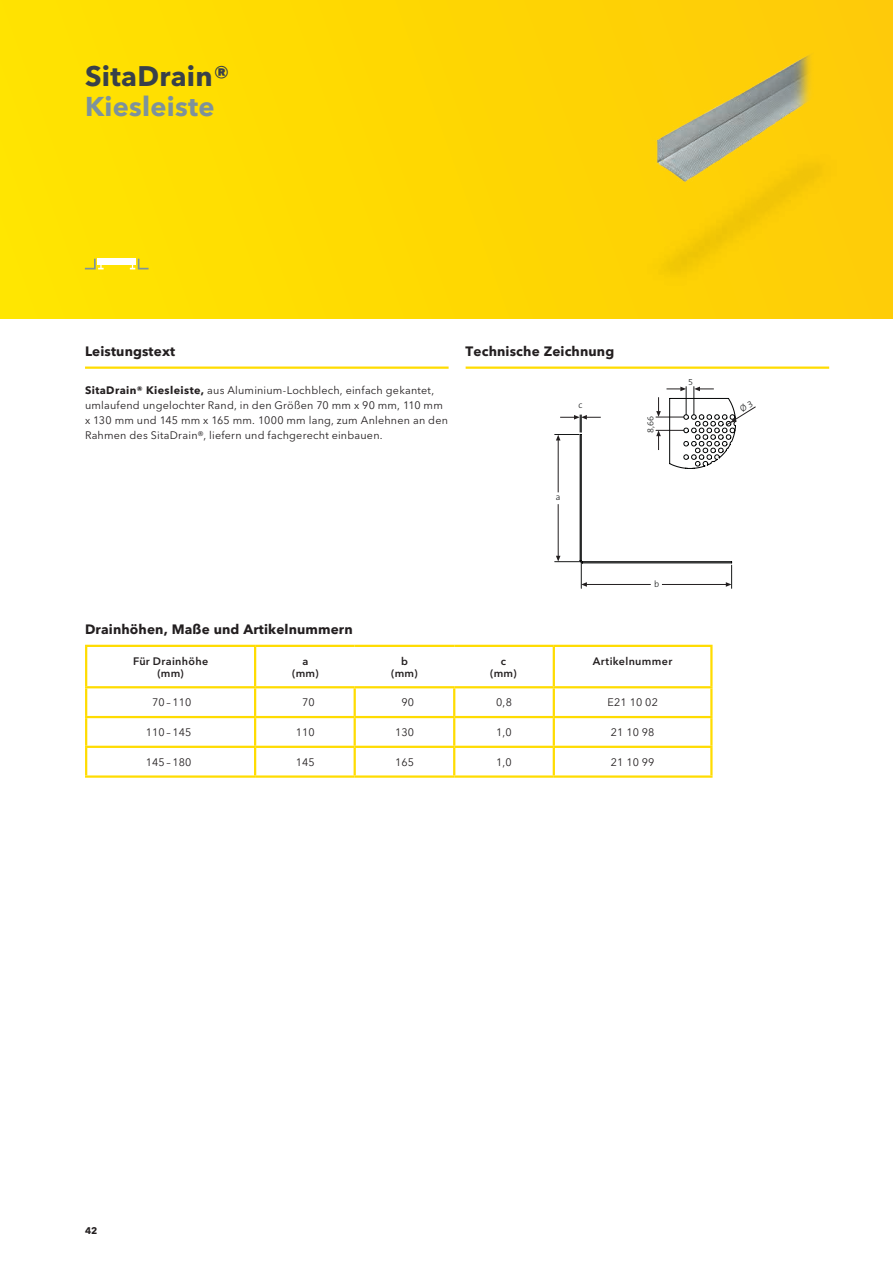
<style>
.page{position:relative;width:893px;height:1263px;background:#fff}
.page>*{position:absolute;margin:0;border:0;box-sizing:border-box;transform-origin:0 0}
.t1{font:700 28.05px "Avenir Next W1 G";letter-spacing:.01em;color:#38404a}
.t2{font:700 27px "Avenir Next W1 G";letter-spacing:.01em;color:#7d929c}
.t3{font:700 13.5px "Avenir Next W1 G";letter-spacing:.01em;color:#231f20}
.t4{font:10.8px/15px "Avenir Next W1 G";letter-spacing:.015em;color:#231f20}
.t5{font:600 10.8px/12px "Avenir Next W1 G";letter-spacing:.03em;color:#231f20;text-align:center}
.t6{font:700 9.6px "Avenir Next W1 G";color:#231f20}
.t7{font:300 9px "The Sans B Plus W3";color:#161818}
.s1{font-weight:700}
</style>
<div class="page">
<div style="left:0;top:0;width:893px;height:319px;background:#ffdb01"></div>
<img style="left:652px;top:21px;width:238px;height:298px">
<hr style="left:85px;top:366px;width:364px;height:3px;background:#ffdc01">
<hr style="left:466px;top:366px;width:363px;height:3px;background:#ffdc01">
<hr style="left:85px;top:647px;width:2px;height:39px;background:#ffdc01">
<hr style="left:85px;top:645px;width:170px;height:2px;background:#ffdc01">
<hr style="left:254px;top:647px;width:2px;height:39px;background:#ffdc01">
<hr style="left:255px;top:645px;width:100px;height:2px;background:#ffdc01">
<hr style="left:355px;top:645px;width:99px;height:2px;background:#ffdc01">
<hr style="left:454px;top:645px;width:100px;height:2px;background:#ffdc01">
<hr style="left:553px;top:647px;width:2px;height:39px;background:#ffdc01">
<hr style="left:554px;top:645px;width:159px;height:2px;background:#ffdc01">
<hr style="left:710px;top:647px;width:3px;height:39px;background:#ffdc01">
<hr style="left:85px;top:688px;width:2px;height:28px;background:#ffdc01">
<hr style="left:85px;top:718px;width:2px;height:28px;background:#ffdc01">
<hr style="left:85px;top:748px;width:2px;height:27px;background:#ffdc01">
<hr style="left:85px;top:686px;width:170px;height:2px;background:#ffdc01">
<hr style="left:85px;top:716px;width:170px;height:2px;background:#ffdc01">
<hr style="left:85px;top:746px;width:170px;height:2px;background:#ffdc01">
<hr style="left:85px;top:775px;width:170px;height:3px;background:#ffdc01">
<hr style="left:254px;top:688px;width:2px;height:28px;background:#ffdc01">
<hr style="left:254px;top:718px;width:2px;height:28px;background:#ffdc01">
<hr style="left:254px;top:748px;width:2px;height:27px;background:#ffdc01">
<hr style="left:255px;top:686px;width:100px;height:2px;background:#ffdc01">
<hr style="left:355px;top:686px;width:99px;height:2px;background:#ffdc01">
<hr style="left:454px;top:686px;width:100px;height:2px;background:#ffdc01">
<hr style="left:554px;top:686px;width:159px;height:2px;background:#ffdc01">
<hr style="left:354px;top:688px;width:2px;height:28px;background:#ffdc01">
<hr style="left:453px;top:688px;width:2px;height:28px;background:#ffdc01">
<hr style="left:553px;top:688px;width:2px;height:28px;background:#ffdc01">
<hr style="left:710px;top:688px;width:3px;height:28px;background:#ffdc01">
<hr style="left:354px;top:718px;width:2px;height:28px;background:#ffdc01">
<hr style="left:453px;top:718px;width:2px;height:28px;background:#ffdc01">
<hr style="left:553px;top:718px;width:2px;height:28px;background:#ffdc01">
<hr style="left:710px;top:718px;width:3px;height:28px;background:#ffdc01">
<hr style="left:354px;top:748px;width:2px;height:27px;background:#ffdc01">
<hr style="left:453px;top:748px;width:2px;height:27px;background:#ffdc01">
<hr style="left:553px;top:748px;width:2px;height:27px;background:#ffdc01">
<hr style="left:710px;top:748px;width:3px;height:27px;background:#ffdc01">
<hr style="left:255px;top:716px;width:100px;height:2px;background:#ffdc01">
<hr style="left:355px;top:716px;width:99px;height:2px;background:#ffdc01">
<hr style="left:454px;top:716px;width:100px;height:2px;background:#ffdc01">
<hr style="left:554px;top:716px;width:159px;height:2px;background:#ffdc01">
<hr style="left:255px;top:746px;width:100px;height:2px;background:#ffdc01">
<hr style="left:355px;top:746px;width:99px;height:2px;background:#ffdc01">
<hr style="left:454px;top:746px;width:100px;height:2px;background:#ffdc01">
<hr style="left:554px;top:746px;width:159px;height:2px;background:#ffdc01">
<hr style="left:255px;top:775px;width:100px;height:3px;background:#ffdc01">
<hr style="left:355px;top:775px;width:99px;height:3px;background:#ffdc01">
<hr style="left:454px;top:775px;width:100px;height:3px;background:#ffdc01">
<hr style="left:554px;top:775px;width:159px;height:3px;background:#ffdc01">
<svg style="left:85px;top:259px;width:64px;height:10px"></svg>
<svg style="left:555px;top:387px;width:201px;height:202px"></svg>
<h1 class="t1" style="left:85px;top:59px;width:146px">SitaDrain®</h1>
<h2 class="t2" style="left:85px;top:90px;width:131px">Kiesleiste</h2>
<p class="t3" style="left:85px;top:343px;width:92px">Leistungstext</p>
<p class="t3" style="left:466px;top:343px;width:150px">Technische Zeichnung</p>
<p class="t4" style="left:85px;top:383px;width:364px"><span class="s1">SitaDrain® Kiesleiste,</span> aus Aluminium-Lochblech, einfach gekantet, umlaufend ungelochter Rand, in den Größen 70 mm x 90 mm, 110 mm x 130 mm und 145 mm x 165 mm. 1000 mm lang, zum Anlehnen an den Rahmen des SitaDrain®, liefern und fachgerecht einbauen.</p>
<p class="t7" style="left:578px;top:399px;width:6px">c</p>
<p class="t7" style="left:556px;top:491px;width:6px">a</p>
<p class="t7" style="left:645px;top:433px;width:18px;rotate:-90deg">8,66</p>
<p class="t7" style="left:688px;top:376px;width:6px">5</p>
<p class="t3" style="left:85px;top:621px;width:269px">Drainhöhen, Maße und Artikelnummern</p>
<p class="t7" style="left:654px;top:578px;width:7px">b</p>
<p class="t5" style="left:133px;top:655px;width:77px">Für Drainhöhe (mm)</p>
<p class="t5" style="left:292px;top:655px;width:28px">a (mm)</p>
<p class="t5" style="left:391px;top:655px;width:28px">b (mm)</p>
<p class="t5" style="left:490px;top:655px;width:28px">c (mm)</p>
<p class="t5" style="left:593px;top:655px;width:81px">Artikelnummer</p>
<p class="t4" style="left:152px;top:695px;width:41px">70 – 110</p>
<p class="t4" style="left:302px;top:695px;width:14px">70</p>
<p class="t4" style="left:402px;top:695px;width:14px">90</p>
<p class="t4" style="left:496px;top:695px;width:17px">0,8</p>
<p class="t4" style="left:607px;top:695px;width:52px">E21 10 02</p>
<p class="t4" style="left:146px;top:725px;width:47px">110 –145</p>
<p class="t4" style="left:296px;top:725px;width:21px">110</p>
<p class="t4" style="left:395px;top:725px;width:21px">130</p>
<p class="t4" style="left:496px;top:725px;width:17px">1,0</p>
<p class="t4" style="left:611px;top:725px;width:45px">21 10 98</p>
<p class="t4" style="left:146px;top:754px;width:47px">145 –180</p>
<p class="t4" style="left:296px;top:754px;width:21px">145</p>
<p class="t4" style="left:395px;top:754px;width:21px">165</p>
<p class="t4" style="left:496px;top:754px;width:17px">1,0</p>
<p class="t4" style="left:611px;top:754px;width:45px">21 10 99</p>
<p class="t6" style="left:85px;top:1225px;width:14px">42</p>
</div>
